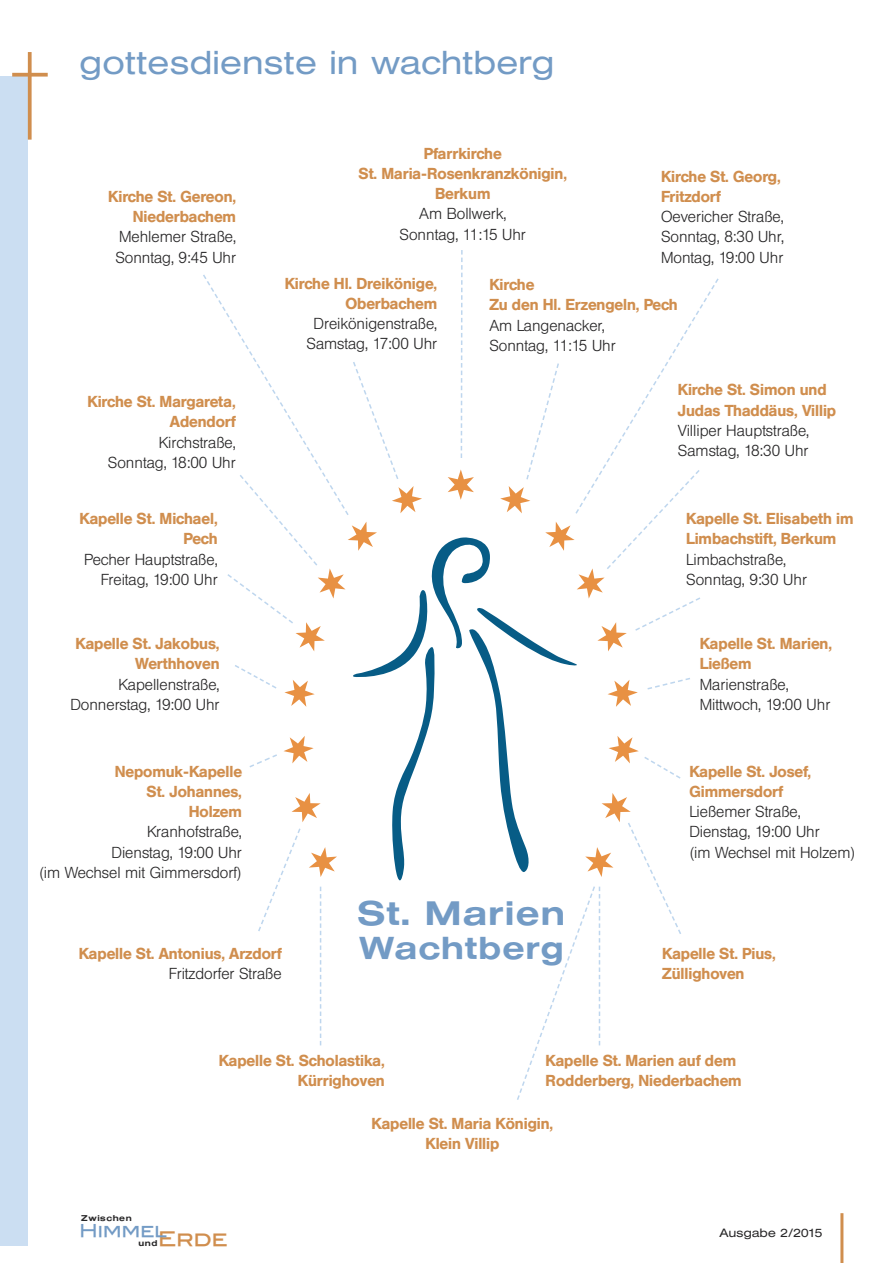
<style>
.page{position:relative;width:893px;height:1263px;background:#fff}
.page>*{position:absolute;margin:0;border:0;box-sizing:border-box;transform-origin:0 0}
.t1{font:500 33.9px "Helvetica Extended BQ";letter-spacing:.05em;color:#739bc5}
.t2{font:300 33px "Helvetica Extended BQ";letter-spacing:.025em;color:#739bc5}
.t3{font:500 31.65px "Helvetica Extended BQ";letter-spacing:.05em;color:#739bc5}
.t4{font:19.95px "Blair Md ITCTT Medium";color:#d08e4e}
.t5{font:17.7px "Blair Md ITCTT Medium";letter-spacing:-.025em;color:#739bc5}
.t6{font:500 15.75px/20.2px "Helvetica BQ";color:#d08e4e}
.t7{font:300 15.75px/20.2px "Helvetica BQ";color:#272627}
.t8{font:300 12px "Helvetica Extended BQ";letter-spacing:.025em;color:#272627}
.t9{font:500 8.4px "Helvetica Extended BQ";letter-spacing:.075em;color:#272627}
</style>
<div class="page">
<div style="left:0;top:77px;width:28px;height:1169px;background:#cbdef2"></div>
<svg style="left:28px;top:52px;width:4px;height:88px"></svg>
<svg style="left:12px;top:73px;width:36px;height:4px"></svg>
<hr style="left:840px;top:1213px;width:3px;height:50px;background:#d08e4e">
<svg style="left:203px;top:250px;width:516px;height:850px"></svg>
<h2 class="t2" style="left:80px;top:45px;width:476px">gottesdienste in wachtberg</h2>
<p class="t6" style="left:108px;top:186px;width:129px;text-align:right">Kirche St. Gereon,<br>Niederbachem</p>
<p class="t7" style="left:115px;top:227px;width:122px">Mehlemer Straße,<br>Sonntag, 9:45 Uhr</p>
<p class="t6" style="left:88px;top:391px;width:150px;text-align:right">Kirche St. Margareta,<br>Adendorf</p>
<p class="t7" style="left:108px;top:432px;width:129px;text-align:right">Kirchstraße,<br>Sonntag, 18:00 Uhr</p>
<p class="t6" style="left:80px;top:508px;width:140px;text-align:right">Kapelle St. Michael,<br>Pech</p>
<p class="t7" style="left:84px;top:549px;width:135px;text-align:right">Pecher Hauptstraße,<br>Freitag, 19:00 Uhr</p>
<p class="t6" style="left:76px;top:633px;width:145px;text-align:right">Kapelle St. Jakobus,<br>Werthhoven</p>
<p class="t7" style="left:70px;top:674px;width:151px;text-align:right">Kapellenstraße,<br>Donnerstag, 19:00 Uhr</p>
<p class="t6" style="left:115px;top:761px;width:129px;text-align:right">Nepomuk-Kapelle<br>St. Johannes,<br>Holzem</p>
<p class="t7" style="left:39px;top:822px;width:204px;text-align:right">Kranhofstraße,<br>Dienstag, 19:00 Uhr<br>(im Wechsel mit Gimmersdorf)</p>
<p class="t6" style="left:358px;top:143px;width:210px;text-align:center">Pfarrkirche<br>St. Maria-Rosenkranzkönigin,<br>Berkum</p>
<p class="t7" style="left:400px;top:204px;width:128px;text-align:center">Am Bollwerk,<br>Sonntag, 11:15 Uhr</p>
<p class="t6" style="left:489px;top:274px;width:190px">Kirche<br>Zu den Hl. Erzengeln, Pech</p>
<p class="t7" style="left:489px;top:315px;width:128px">Am Langenacker,<br>Sonntag, 11:15 Uhr</p>
<p class="t6" style="left:661px;top:166px;width:121px">Kirche St. Georg,<br>Fritzdorf</p>
<p class="t7" style="left:661px;top:206px;width:125px;text-align:justify">Oevericher Straße, Sonntag, 8:30 Uhr, Montag, 19:00 Uhr</p>
<p class="t6" style="left:285px;top:273px;width:154px;text-align:right">Kirche Hl. Dreikönige,<br>Oberbachem</p>
<p class="t7" style="left:306px;top:313px;width:132px;text-align:center">Dreikönigenstraße,<br>Samstag, 17:00 Uhr</p>
<p class="t6" style="left:678px;top:380px;width:160px">Kirche St. Simon und<br>Judas Thaddäus, Villip</p>
<p class="t7" style="left:678px;top:420px;width:133px">Villiper Hauptstraße,<br>Samstag, 18:30 Uhr</p>
<p class="t6" style="left:686px;top:508px;width:169px">Kapelle St. Elisabeth im<br>Limbachstift, Berkum</p>
<p class="t7" style="left:686px;top:549px;width:122px">Limbachstraße,<br>Sonntag, 9:30 Uhr</p>
<p class="t6" style="left:700px;top:633px;width:134px">Kapelle St. Marien,<br>Ließem</p>
<p class="t7" style="left:700px;top:674px;width:132px">Marienstraße,<br>Mittwoch, 19:00 Uhr</p>
<p class="t6" style="left:689px;top:761px;width:123px">Kapelle St. Josef,<br>Gimmersdorf</p>
<p class="t7" style="left:689px;top:801px;width:168px">Ließemer Straße,<br>Dienstag, 19:00 Uhr<br>(im Wechsel mit Holzem)</p>
<p class="t6" style="left:79px;top:943px;width:204px">Kapelle St. Antonius, Arzdorf</p>
<p class="t7" style="left:169px;top:964px;width:114px">Fritzdorfer Straße</p>
<h1 class="t1" style="left:358px;top:895px;width:209px">St. Marien</h1>
<h3 class="t3" style="left:359px;top:931px;width:205px">Wachtberg</h3>
<p class="t6" style="left:662px;top:943px;width:115px">Kapelle St. Pius,<br>Züllighoven</p>
<p class="t9" style="left:81px;top:1214px;width:52px">Zwischen</p>
<p class="t6" style="left:219px;top:1050px;width:167px;text-align:right">Kapelle St. Scholastika,<br>Kürrighoven</p>
<p class="t6" style="left:546px;top:1050px;width:198px">Kapelle St. Marien auf dem<br>Rodderberg, Niederbachem</p>
<p class="t6" style="left:372px;top:1113px;width:183px;text-align:center">Kapelle St. Maria Königin,<br>Klein Villip</p>
<p class="t5" style="left:79px;top:1220px;width:89px">Himmel</p>
<p class="t9" style="left:138px;top:1239px;width:20px">und</p>
<p class="t4" style="left:158px;top:1227px;width:71px">Erde</p>
<p class="t8" style="left:719px;top:1226px;width:104px">Ausgabe 2/2015</p>
</div>
